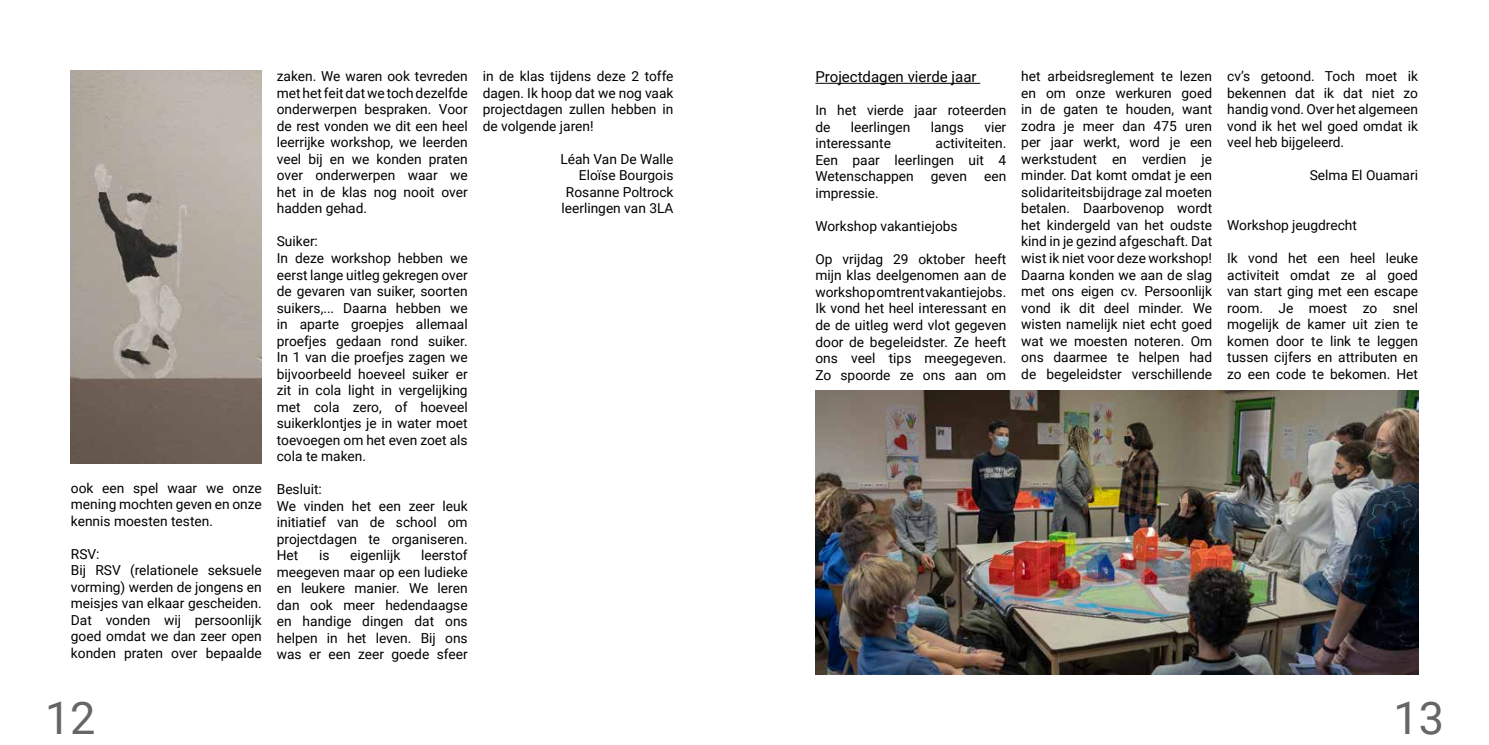
<style>
.page{position:relative;width:1489px;height:745px;background:#fff}
.page>*{position:absolute;margin:0;border:0;box-sizing:border-box;transform-origin:0 0}
.t1{font:45px "Roboto";color:#666}
.t2{font:15px "Roboto";color:#000}
.t3{font:13.75px/16.5px "Roboto";color:#000;text-align:justify}
</style>
<div class="page">
<hr style="left:815px;top:83px;width:165px;height:1px;background:#000">
<img style="left:815px;top:390px;width:602px;height:283px">
<img style="left:71px;top:71px;width:191px;height:392px">
<p class="t3" style="left:71px;top:479px;width:192px">ook een spel waar we onze mening mochten geven en onze kennis moesten testen.</p>
<p class="t3" style="left:71px;top:545px;width:192px;text-align:left">RSV:<br>Bij RSV (relationele seksuele vorming) werden de jongens en meisjes van elkaar gescheiden.<br>Dat vonden wij persoonlijk goed omdat we dan zeer open konden praten over bepaalde</p>
<p class="t3" style="left:277px;top:68px;width:192px">zaken. We waren ook tevreden met het feit dat we toch dezelfde onderwerpen bespraken. Voor de rest vonden we dit een heel leerrijke workshop, we leerden veel bij en we konden praten over onderwerpen waar we het in de klas nog nooit over hadden gehad.</p>
<p class="t3" style="left:277px;top:233px;width:192px;text-align:left">Suiker:<br>In deze workshop hebben we eerst lange uitleg gekregen over de gevaren van suiker, soorten suikers,... Daarna hebben we in aparte groepjes allemaal proefjes gedaan rond suiker.<br>In 1 van die proefjes zagen we bijvoorbeeld hoeveel suiker er zit in cola light in vergelijking met cola zero, of hoeveel suikerklontjes je in water moet toevoegen om het even zoet als cola te maken.</p>
<p class="t3" style="left:277px;top:480px;width:192px;text-align:left">Besluit:<br>We vinden het een zeer leuk initiatief van de school om projectdagen te organiseren.<br>Het</p>
<p class="t3" style="left:277px;top:546px;width:192px;text-indent:144px">leerstof meegeven maar op een ludieke en leukere manier. We leren dan ook meer hedendaagse en handige dingen dat ons helpen in het leven. Bij ons was er een zeer goede sfeer</p>
<p class="t3" style="left:319px;top:546px;width:12px">is</p>
<p class="t3" style="left:350px;top:546px;width:52px">eigenlijk</p>
<p class="t3" style="left:482px;top:68px;width:192px">in de klas tijdens deze 2 toffe dagen. Ik hoop dat we nog vaak projectdagen zullen hebben in de volgende jaren!</p>
<p class="t3" style="left:560px;top:150px;width:115px;text-align:right">Léah Van De Walle<br>Eloïse Bourgois<br>Rosanne Poltrock leerlingen van 3LA</p>
<p class="t2" style="left:815px;top:66px;width:163px">Projectdagen vierde jaar</p>
<p class="t3" style="left:815px;top:101px;width:192px">In het vierde jaar roteerden de</p>
<p class="t3" style="left:850px;top:118px;width:61px">leerlingen</p>
<p class="t3" style="left:930px;top:118px;width:35px">langs</p>
<p class="t3" style="left:984px;top:118px;width:23px">vier</p>
<p class="t3" style="left:815px;top:134px;width:77px">interessante</p>
<p class="t3" style="left:815px;top:134px;width:192px;text-indent:120px">activiteiten.<br>Een paar leerlingen uit 4<br>Wetenschappen geven een impressie.</p>
<p class="t3" style="left:815px;top:217px;width:144px">Workshop vakantiejobs</p>
<p class="t3" style="left:815px;top:250px;width:192px">Op vrijdag 29 oktober heeft mijn klas deelgenomen aan de workshop omtrent vakantiejobs.<br>Ik vond het heel interessant en de de uitleg werd vlot gegeven door de begeleidster. Ze heeft ons veel tips meegegeven.<br>Zo spoorde ze ons aan om</p>
<p class="t3" style="left:1021px;top:68px;width:192px">het arbeidsreglement te lezen en om onze werkuren goed in de gaten te houden, want zodra je meer dan 475 uren per jaar werkt, word je een werkstudent en verdien je minder. Dat komt omdat je een solidariteitsbijdrage zal moeten betalen. Daarbovenop wordt het kindergeld van het oudste kind in je gezind afgeschaft. Dat wist ik niet voor deze workshop!<br>Daarna konden we aan de slag met ons eigen cv. Persoonlijk vond ik dit deel minder. We wisten namelijk niet echt goed wat we moesten noteren. Om ons daarmee te helpen had de begeleidster verschillende</p>
<p class="t3" style="left:1227px;top:68px;width:192px">cv’s getoond. Toch moet ik bekennen dat ik dat niet zo handig vond. Over het algemeen vond ik het wel goed omdat ik veel heb bijgeleerd.</p>
<p class="t3" style="left:1309px;top:167px;width:110px">Selma El Ouamari</p>
<p class="t3" style="left:1227px;top:216px;width:131px">Workshop jeugdrecht</p>
<p class="t3" style="left:1227px;top:249px;width:192px">Ik vond het een heel leuke activiteit omdat ze al goed van start ging met een escape room. Je moest zo snel mogelijk de kamer uit zien te komen door te link te leggen tussen cijfers en attributen en zo een code te bekomen. Het</p>
<h1 class="t1" style="left:45px;top:685px;width:52px">12</h1>
<h1 class="t1" style="left:1393px;top:685px;width:52px">13</h1>
</div>
